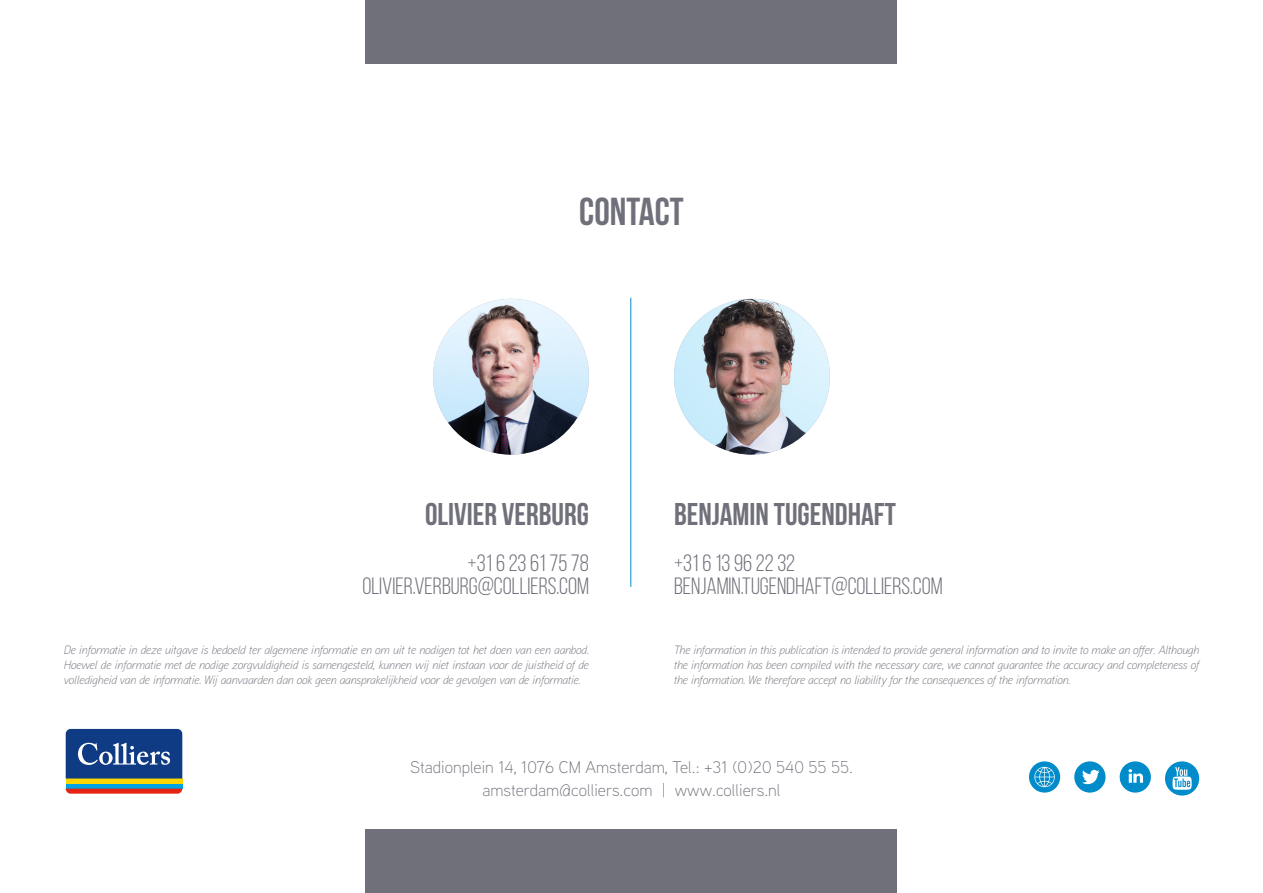
<style>
.page{position:relative;width:1263px;height:893px;background:#fff}
.page>*{position:absolute;margin:0;border:0;box-sizing:border-box;transform-origin:0 0}
.Heading_A{font:39px "Bebas Neue";color:#70707b}
.body_copy{font:31.5px "Bebas Neue";color:#70707b}
.body_copy-2{font:23.55px/23.5px "Bebas Neue";color:#70707b;text-align:right}
.body_copy-3{font:300 16.8px/22.5px "Aaux Next";color:#70707b;text-align:center}
.body_copy-4{font:italic 300 12px/15px "Aaux Next";color:#70707b;text-align:justify}
</style>
<div class="page">
<div style="left:1120px;top:761px;width:31px;height:32px;background:#008bcb;border-radius:50%"></div>
<svg style="left:1128px;top:769px;width:15px;height:14px"></svg>
<div style="left:1029px;top:761px;width:31px;height:32px;background:#008bcb;border-radius:50%"></div>
<svg style="left:1034px;top:767px;width:21px;height:20px"></svg>
<div style="left:1074px;top:761px;width:31px;height:32px;background:#008bcb;border-radius:50%"></div>
<svg style="left:1082px;top:770px;width:17px;height:15px"></svg>
<svg style="left:1165px;top:761px;width:34px;height:34px"></svg>
<div style="left:366px;top:0;width:531px;height:64px;background:#70707b"></div>
<div style="left:366px;top:829px;width:531px;height:64px;background:#70707b"></div>
<hr style="left:630px;top:298px;width:1px;height:289px;background:#54b2e1">
<img style="left:433px;top:299px;width:156px;height:156px;border-radius:78px">
<img style="left:674px;top:299px;width:156px;height:156px;border-radius:78px">
<svg style="left:64px;top:727px;width:120px;height:68px"></svg>
<div style="left:66px;top:784px;width:116px;height:5px;background:#00a3e1"></div>
<div style="left:66px;top:778px;width:116px;height:6px;background:#ffd600"></div>
<svg style="left:66px;top:789px;width:116px;height:5px"></svg>
<svg style="left:66px;top:729px;width:116px;height:49px;background:#285090"></svg>
<p class="Heading_A" style="left:579px;top:190px;width:106px">CONTACT</p>
<p class="body_copy" style="left:425px;top:497px;width:165px">OLIVIER VERBURG</p>
<p class="body_copy-2" style="left:362px;top:551px;width:228px">+31 6 23 61 75 78<br>OLIVIER.VERBURG@COLLIERS.COM</p>
<p class="body_copy" style="left:674px;top:497px;width:223px">BENJAMIN TUGENDHAFT</p>
<p class="body_copy-2" style="left:674px;top:551px;width:270px;text-align:left">+31 6 13 96 22 32<br>BENJAMIN.TUGENDHAFT@COLLIERS.COM</p>
<p class="body_copy-4" style="left:64px;top:642px;width:527px">De informatie in deze uitgave is bedoeld ter algemene informatie en om uit te nodigen tot het doen van een aanbod.<br>Hoewel de informatie met de nodige zorgvuldigheid is samengesteld, kunnen wij niet instaan voor de juistheid of de volledigheid van de informatie. Wij aanvaarden dan ook geen aansprakelijkheid voor de gevolgen van de informatie.</p>
<p class="body_copy-4" style="left:674px;top:642px;width:527px">The information in this publication is intended to provide general information and to invite to make an offer. Although the information has been compiled with the necessary care, we cannot guarantee the accuracy and completeness of the information. We therefore accept no liability for the consequences of the information.</p>
<p class="body_copy-3" style="left:410px;top:755px;width:444px">Stadionplein 14, 1076 CM Amsterdam, Tel.: +31 (0)20 540 55 55. amsterdam@colliers.com | www.colliers.nl</p>
</div>
